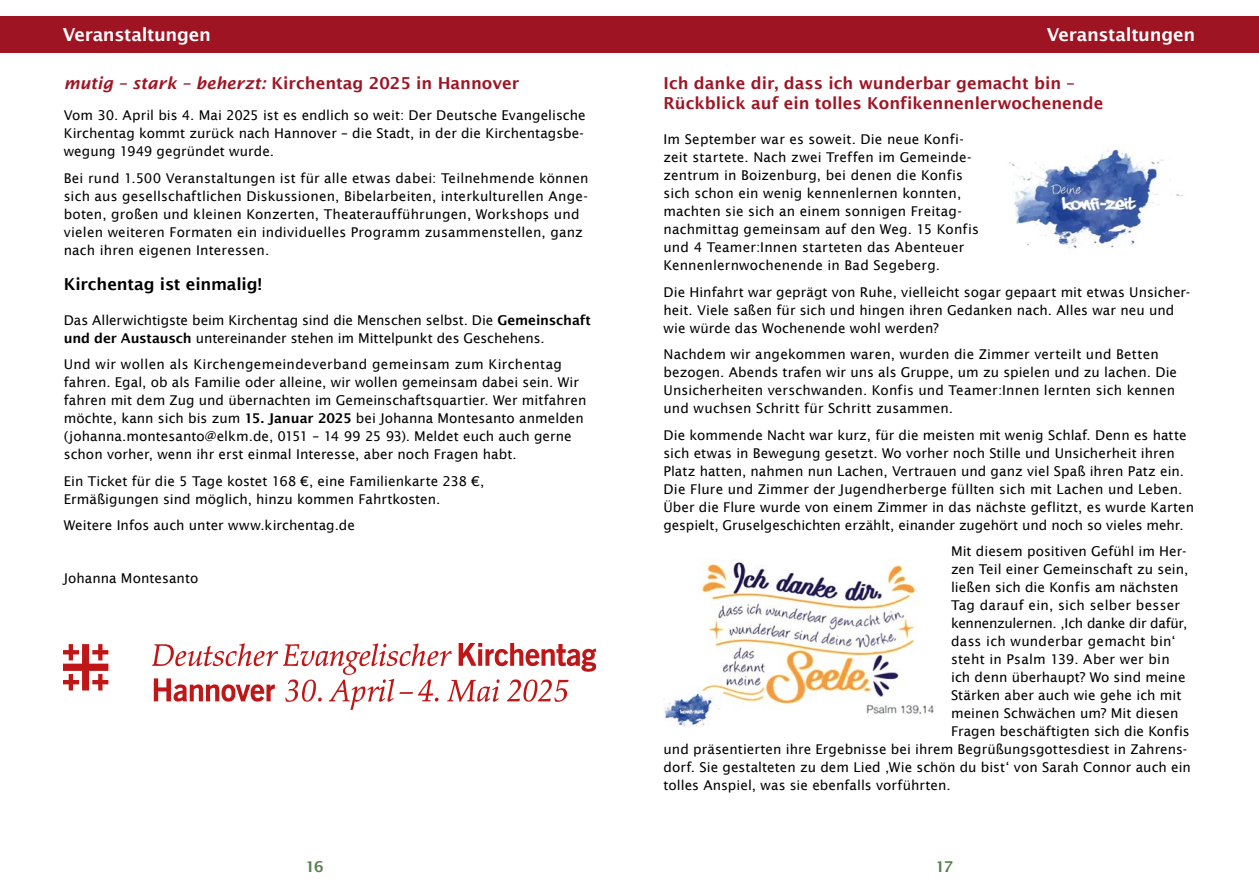
<style>
.page{position:relative;width:1259px;height:893px;background:#fff}
.page>*{position:absolute;margin:0;border:0;box-sizing:border-box;transform-origin:0 0}
.t1{font:600 18px "Lucida Sans";letter-spacing:-.015em;color:#fff}
.t2{font:600 16.5px/19.8px "Lucida Sans";color:#9f1423}
.t3{font:600 16.5px "Lucida Sans";letter-spacing:-.01em;color:#000}
.t4{font:600 15px "Lucida Sans";color:#57804f}
.t5{font:13.5px/18px "Lucida Sans";letter-spacing:.005em;color:#000}
.t6{font:13.5px "Lucida Sans";letter-spacing:-.02em;color:#000}
.s1{font-style:italic}
.s2{font-weight:600}
</style>
<div class="page">
<div style="left:0;top:16px;width:629px;height:36px;background:#9f1423"></div>
<div style="left:629px;top:16px;width:630px;height:36px;background:#9f1423"></div>
<img style="left:64px;top:643px;width:531px;height:66px">
<img style="left:663px;top:559px;width:271px;height:168px">
<img style="left:1009px;top:149px;width:174px;height:100px">
<h1 class="t1" style="left:63px;top:24px;width:150px">Veranstaltungen</h1>
<p class="t2" style="left:64px;top:73px;width:457px"><span class="s1">mutig – stark – beherzt:</span> Kirchentag 2025 in Hannover</p>
<p class="t5" style="left:64px;top:106px;width:523px">Vom 30. April bis 4. Mai 2025 ist es endlich so weit: Der Deutsche Evangelische<br>Kirchentag kommt zurück nach Hannover – die Stadt, in der die Kirchentagsbe&shy;wegung 1949 gegründet wurde.</p>
<p class="t5" style="left:64px;top:169px;width:526px">Bei rund 1.500 Veranstaltungen ist für alle etwas dabei: Teilnehmende können sich aus gesellschaftlichen Diskussionen, Bibelarbeiten, interkulturellen Ange&shy;boten, großen und kleinen Konzerten, Theateraufführungen, Workshops und vielen weiteren Formaten ein individuelles Programm zusammenstellen, ganz nach ihren eigenen Interessen.</p>
<p class="t3" style="left:64px;top:274px;width:200px">Kirchentag ist einmalig!</p>
<p class="t5" style="left:64px;top:311px;width:528px">Das Allerwichtigste beim Kirchentag sind die Menschen selbst. Die <span class="s2">Gemeinschaft und der Austausch</span> untereinander stehen im Mittelpunkt des Geschehens.</p>
<p class="t5" style="left:64px;top:355px;width:524px">Und wir wollen als Kirchengemeindeverband gemeinsam zum Kirchentag fahren. Egal, ob als Familie oder alleine, wir wollen gemeinsam dabei sein. Wir fahren mit dem Zug und übernachten im Gemeinschaftsquartier. Wer mitfahren möchte, kann sich bis zum <span class="s2">15. Januar 2025</span> bei Johanna Montesanto anmelden (johanna.montesanto@elkm.de, 0151 – 14 99 25 93). Meldet euch auch gerne schon vorher, wenn ihr erst einmal Interesse, aber noch Fragen habt.</p>
<p class="t5" style="left:64px;top:472px;width:422px">Ein Ticket für die 5 Tage kostet 168 €, eine Familienkarte 238 €,<br>Ermäßigungen sind möglich, hinzu kommen Fahrtkosten.</p>
<p class="t5" style="left:64px;top:516px;width:293px">Weitere Infos auch unter www.kirchentag.de</p>
<p class="t5" style="left:64px;top:569px;width:136px">Johanna Montesanto</p>
<h1 class="t1" style="left:1047px;top:24px;width:150px">Veranstaltungen</h1>
<p class="t2" style="left:663px;top:73px;width:441px">Ich danke dir, dass ich wunderbar gemacht bin –<br>Rückblick auf ein tolles Konfikennenlerwochenende</p>
<p class="t5" style="left:663px;top:130px;width:317px">Im September war es soweit. Die neue Konfi&shy;zeit startete. Nach zwei Treffen im Gemeinde&shy;zentrum in Boizenburg, bei denen die Konfis sich schon ein wenig kennenlernen konnten, machten sie sich an einem sonnigen Freitag&shy;nachmittag gemeinsam auf den Weg. 15 Konfis und 4 Teamer:Innen starteten das Abenteuer Kennenlernwochenende in Bad Segeberg.</p>
<p class="t5" style="left:663px;top:283px;width:528px">Die Hinfahrt war geprägt von Ruhe, vielleicht sogar gepaart mit etwas Unsicher&shy;heit. Viele saßen für sich und hingen ihren Gedanken nach. Alles war neu und wie würde das Wochenende wohl werden?</p>
<p class="t5" style="left:663px;top:345px;width:515px">Nachdem wir angekommen waren, wurden die Zimmer verteilt und Betten bezogen. Abends trafen wir uns als Gruppe, um zu spielen und zu lachen. Die Unsicherheiten verschwanden. Konfis und Teamer:Innen lernten sich kennen und wuchsen Schritt für Schritt zusammen.</p>
<p class="t5" style="left:663px;top:426px;width:532px">Die kommende Nacht war kurz, für die meisten mit wenig Schlaf. Denn es hatte sich etwas in Bewegung gesetzt. Wo vorher noch Stille und Unsicherheit ihren Platz hatten, nahmen nun Lachen, Vertrauen und ganz viel Spaß ihren Patz ein.<br>Die Flure und Zimmer der Jugendherberge füllten sich mit Lachen und Leben.<br>Über die Flure wurde von einem Zimmer in das nächste geflitzt, es wurde Karten gespielt, Gruselgeschichten erzählt, einander zugehört und noch so vieles mehr.</p>
<p class="t5" style="left:951px;top:542px;width:237px">Mit diesem positiven Gefühl im Her-</p>
<p class="t5" style="left:951px;top:560px;width:239px">zen Teil einer Gemeinschaft zu sein,</p>
<p class="t5" style="left:951px;top:578px;width:229px">ließen sich die Konfis am nächsten</p>
<p class="t5" style="left:951px;top:596px;width:231px">Tag darauf ein, sich selber besser</p>
<p class="t6" style="left:951px;top:615px;width:238px">kennenzulernen. ‚Ich danke dir dafür,</p>
<p class="t5" style="left:951px;top:632px;width:226px">dass ich wunderbar gemacht bin‘</p>
<p class="t5" style="left:951px;top:650px;width:220px">steht in Psalm 139. Aber wer bin</p>
<p class="t5" style="left:951px;top:668px;width:236px">ich denn überhaupt? Wo sind meine</p>
<p class="t5" style="left:951px;top:686px;width:232px">Stärken aber auch wie gehe ich mit</p>
<p class="t5" style="left:951px;top:704px;width:229px">meinen Schwächen um? Mit diesen</p>
<p class="t5" style="left:951px;top:722px;width:240px">Fragen beschäftigten sich die Konfis</p>
<p class="t5" style="left:663px;top:740px;width:525px">und präsentierten ihre Ergebnisse bei ihrem Begrüßungsgottesdiest in Zahrens-</p>
<p class="t5" style="left:663px;top:758px;width:529px">dorf. Sie gestalteten zu dem Lied ‚Wie schön du bist‘ von Sarah Connor auch ein</p>
<p class="t5" style="left:663px;top:776px;width:289px">tolles Anspiel, was sie ebenfalls vorführten.</p>
<p class="t4" style="left:306px;top:858px;width:20px">16</p>
<p class="t4" style="left:935px;top:858px;width:19px">17</p>
</div>
